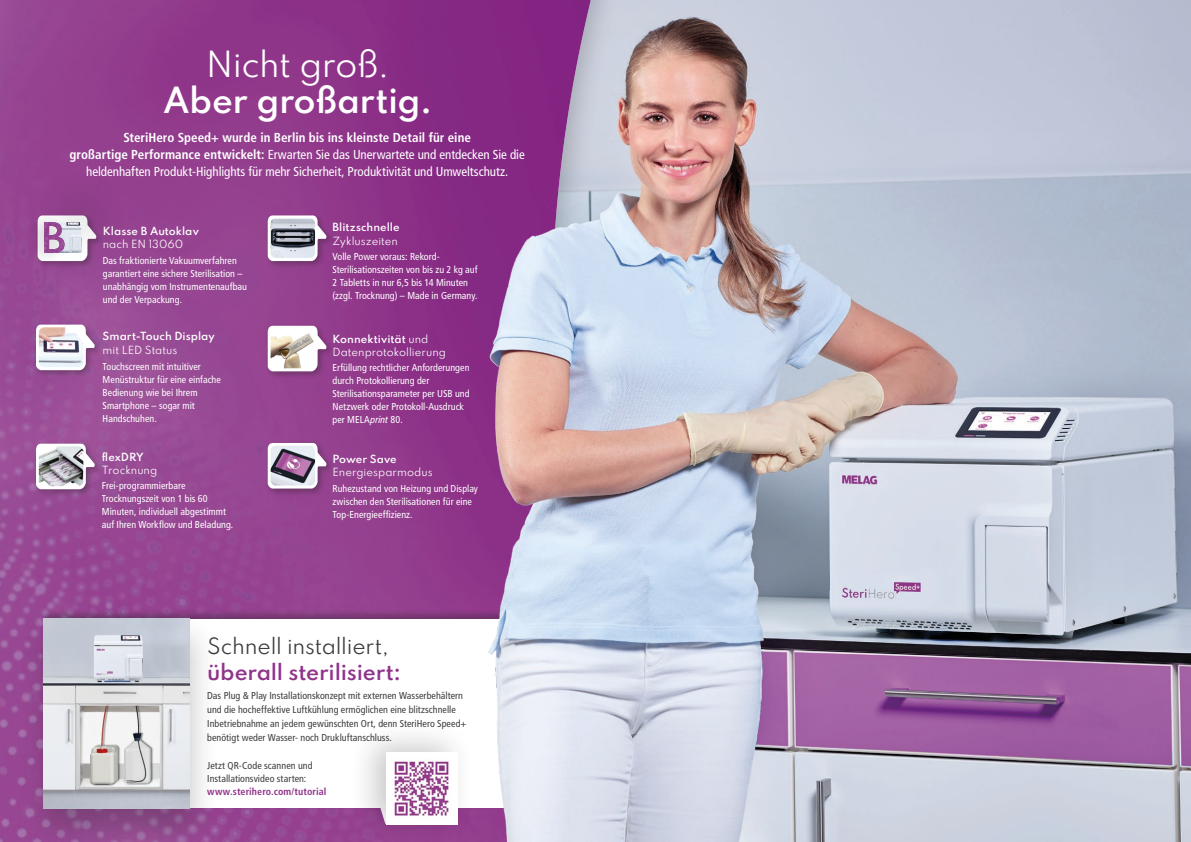
<style>
.page{position:relative;width:1191px;height:842px;background:#fff}
.page>*{position:absolute;margin:0;border:0;box-sizing:border-box;transform-origin:0 0}
.t1{font:100 32px/36px "Spartan";letter-spacing:-.015em;color:#fff;text-align:center}
.t2{font:100 20px/26px "Spartan";letter-spacing:-.01em;color:#90348b}
.t3{font:condensed 13px/17px "Frutiger LT Pro";letter-spacing:-.005em;color:#fff;text-align:center}
.t4{font:condensed 10px/13px "Frutiger LT Pro";letter-spacing:.005em;color:#fff}
.t5{font:condensed 10px/14px "Frutiger LT Pro";letter-spacing:.005em;color:#3d3d3c}
.t6{font:100 10px/13px "Spartan";color:#fff}
.s1{font-weight:700}
.s2{font-style:italic}
.s3{color:#3d3d3c}
.s4{font-weight:700;color:#90348b}
</style>
<div class="page">
<img style="left:873px;top:0;width:318px;height:842px">
<div style="left:0;top:0;width:873px;height:842px;background:#1d1d1b;opacity:.24"></div>
<img style="left:649px;top:0;width:196px;height:842px">
<img style="left:0;top:0;width:649px;height:842px">
<div style="left:41px;top:609px;width:541px;height:201px;background:#1d1d1b;opacity:.32"></div>
<svg style="left:219px;top:619px;width:355px;height:188px"></svg>
<div style="left:20px;top:610px;width:199px;height:232px;background:#1d1d1b;opacity:.24"></div>
<img style="left:44px;top:619px;width:145px;height:190px">
<div style="left:348px;top:720px;width:126px;height:122px;background:#1d1d1b;opacity:.24"></div>
<div style="left:386px;top:752px;width:71px;height:72px;background:#fff"></div>
<img style="left:394px;top:761px;width:55px;height:55px">
<div style="left:265px;top:213px;width:69px;height:56px;background:#1d1d1b;opacity:.32"></div>
<svg style="left:268px;top:215px;width:59px;height:46px"></svg>
<img style="left:270px;top:218px;width:45px;height:40px">
<div style="left:265px;top:323px;width:69px;height:56px;background:#1d1d1b;opacity:.32"></div>
<svg style="left:268px;top:326px;width:59px;height:45px"></svg>
<img style="left:270px;top:328px;width:45px;height:40px">
<div style="left:265px;top:440px;width:69px;height:57px;background:#1d1d1b;opacity:.32"></div>
<svg style="left:268px;top:443px;width:59px;height:45px"></svg>
<img style="left:270px;top:446px;width:45px;height:39px">
<div style="left:33px;top:322px;width:70px;height:56px;background:#1d1d1b;opacity:.32"></div>
<svg style="left:36px;top:325px;width:59px;height:45px"></svg>
<img style="left:39px;top:327px;width:44px;height:40px">
<div style="left:33px;top:441px;width:70px;height:56px;background:#1d1d1b;opacity:.32"></div>
<svg style="left:36px;top:444px;width:59px;height:45px"></svg>
<img style="left:39px;top:446px;width:44px;height:40px">
<div style="left:35px;top:213px;width:69px;height:56px;background:#944790"></div>
<div style="left:34px;top:167px;width:95px;height:100px;background:#94408e"></div>
<div style="left:26px;top:212px;width:42px;height:53px;background:#1d1d1b;opacity:.23"></div>
<svg style="left:38px;top:215px;width:59px;height:46px;background:#d4c8d7"></svg>
<img style="left:44px;top:222px;width:20px;height:31px">
<p class="t1" style="left:163px;top:45px;width:271px">Nicht groß.<br>Aber großartig.</p>
<p class="t3" style="left:70px;top:129px;width:457px"><span class="s1">SteriHero Speed+ wurde in Berlin bis ins kleinste Detail für eine<br>großartige Performance entwickelt:</span> Erwarten Sie das Unerwartete und entdecken Sie die heldenhaften Produkt-Highlights für mehr Sicherheit, Produktivität und Umweltschutz.</p>
<p class="t6" style="left:103px;top:224px;width:98px">Klasse B Autoklav nach EN 13060</p>
<p class="t6" style="left:332px;top:220px;width:69px;line-height:14px">Blitzschnelle<br>Zykluszeiten</p>
<p class="t4" style="left:103px;top:254px;width:146px">Das fraktionierte Vakuumverfahren garantiert eine sichere Sterilisation – unabhängig vom Instrumentenaufbau und der Verpackung.</p>
<p class="t4" style="left:332px;top:251px;width:146px">Volle Power voraus: Rekord-Sterilisationszeiten von bis zu 2 kg auf 2 Tabletts in nur 6,5 bis 14 Minuten (zzgl. Trocknung) – Made in Germany.</p>
<p class="t6" style="left:103px;top:329px;width:114px;line-height:14px">Smart-Touch Display mit LED Status</p>
<p class="t6" style="left:332px;top:333px;width:115px">Konnektivität und<br>Datenprotokollierung</p>
<p class="t4" style="left:103px;top:360px;width:120px">Touchscreen mit intuitiver<br>Menüstruktur für eine einfache<br>Bedienung wie bei Ihrem<br>Smartphone – sogar mit<br>Handschuhen.</p>
<p class="t4" style="left:332px;top:361px;width:138px">Erfüllung rechtlicher Anforderungen durch Protokollierung der<br>Sterilisationsparameter per USB und<br>Netzwerk oder Protokoll-Ausdruck per MELA<span class="s2">print</span> 80.</p>
<p class="t6" style="left:102px;top:451px;width:57px">flexDRY<br>Trocknung</p>
<p class="t6" style="left:332px;top:452px;width:102px">Power Save<br>Energiesparmodus</p>
<p class="t4" style="left:102px;top:479px;width:133px">Frei-programmierbare<br>Trocknungszeit von 1 bis 60<br>Minuten, individuell abgestimmt auf Ihren Workflow und Beladung.</p>
<p class="t4" style="left:332px;top:482px;width:147px">Ruhezustand von Heizung und Display zwischen den Sterilisationen für eine<br>Top-Energieeffizienz.</p>
<p class="t2" style="left:207px;top:633px;width:195px"><span class="s3">Schnell installiert, </span>überall sterilisiert:</p>
<p class="t5" style="left:207px;top:689px;width:261px">Das Plug &amp; Play Installationskonzept mit externen Wasserbehältern und die hocheffektive Luftkühlung ermöglichen eine blitzschnelle Inbetriebnahme an jedem gewünschten Ort, denn SteriHero Speed+ benötigt weder Wasser- noch Drukluftanschluss.</p>
<p class="t5" style="left:207px;top:759px;width:121px;line-height:13px">Jetzt QR-Code scannen und<br>Installationsvideo starten: <span class="s4">www.sterihero.com/tutorial</span></p>
</div>
